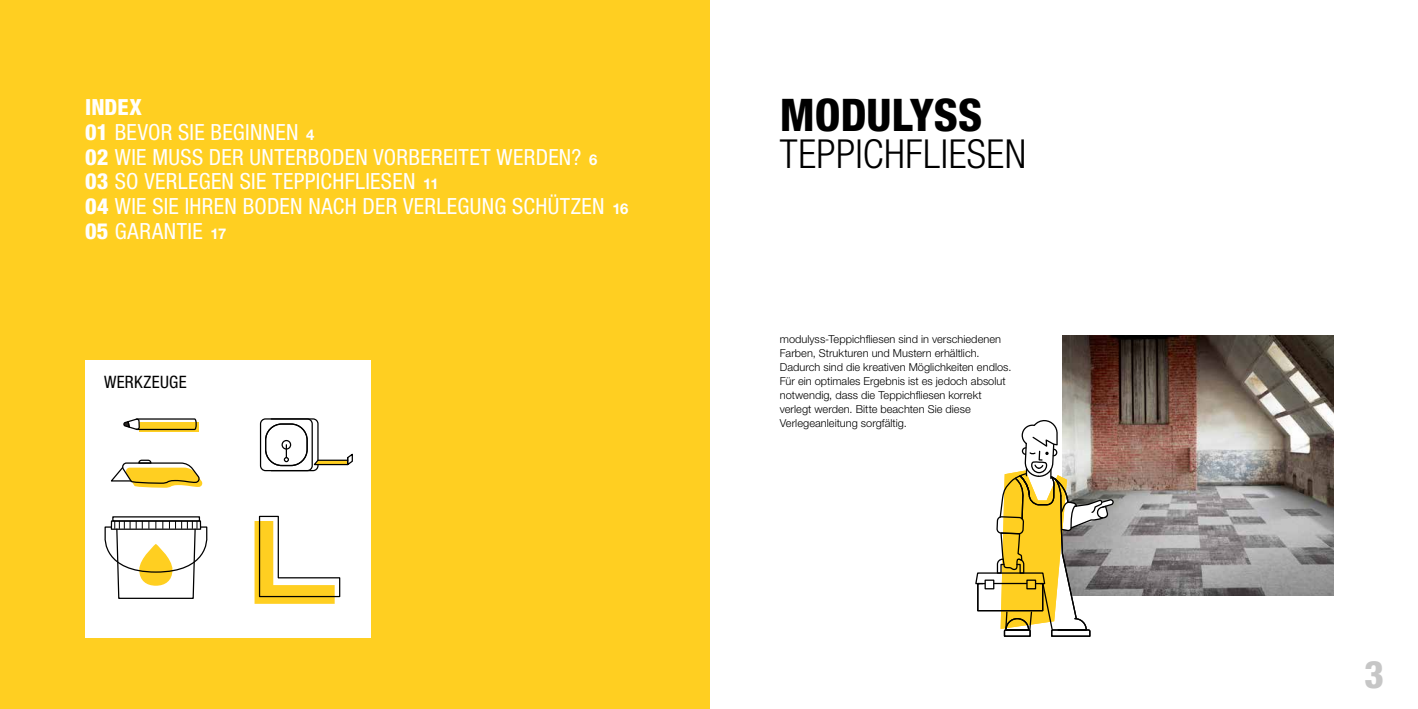
<style>
.page{position:relative;width:1418px;height:709px;background:#fff}
.page>*{position:absolute;margin:0;border:0;box-sizing:border-box;transform-origin:0 0}
.t1{font:800 condensed 45px "Helvetica Neue LT Std";color:#000}
.t2{font:300 condensed 40px "Helvetica Neue LT Std";letter-spacing:.01em;color:#000}
.t3{font:800 condensed 38px "Helvetica Neue LT Std";color:#c6c6c6}
.t4{font:condensed 22.3px/24.8px "Helvetica Neue LT Std";letter-spacing:.015em;color:#fff}
.t5{font:condensed 17.1px "Helvetica Neue LT Std";letter-spacing:.02em;color:#000}
.t6{font:300 11px/14px "Helvetica Neue LT Std";letter-spacing:.005em;color:#000}
.s1{font-weight:800}
.s2{font-weight:700;font-stretch:normal;font-size:14.9px}
</style>
<div class="page">
<div style="left:0;top:0;width:709px;height:709px;background:#ffcf21"></div>
<div style="left:85px;top:361px;width:286px;height:277px;background:#fff"></div>
<div style="left:139px;top:421px;width:60px;height:10px;background:#ffcf21"></div>
<svg style="left:254px;top:515px;width:87px;height:89px"></svg>
<svg style="left:123px;top:418px;width:75px;height:13px"></svg>
<svg style="left:111px;top:459px;width:92px;height:29px"></svg>
<div style="left:260px;top:418px;width:53px;height:53px;border:1px solid #000;border-radius:5px"></div>
<div style="left:265px;top:423px;width:43px;height:43px;border:1px solid #000;border-radius:16px"></div>
<svg style="left:104px;top:521px;width:104px;height:78px"></svg>
<div style="left:112px;top:516px;width:88px;height:5px;border:1px solid #000"></div>
<svg style="left:270px;top:418px;width:83px;height:54px"></svg>
<img style="left:1062px;top:335px;width:271px;height:260px">
<svg style="left:975px;top:415px;width:139px;height:222px"></svg>
<h3 class="t4" style="left:85px;top:95px;width:545px"><span class="s1">INDEX<br>01</span> BEVOR SIE BEGINNEN <span class="s2">4<br></span><span class="s1">02</span> WIE MUSS DER UNTERBODEN VORBEREITET WERDEN? <span class="s2">6<br></span><span class="s1">03</span> SO VERLEGEN SIE TEPPICHFLIESEN <span class="s2">11<br></span><span class="s1">04</span> WIE SIE IHREN BODEN NACH DER VERLEGUNG SCHÜTZEN <span class="s2">16<br></span><span class="s1">05</span> GARANTIE <span class="s2">17</span></h3>
<h3 class="t5" style="left:104px;top:371px;width:84px">WERKZEUGE</h3>
<h1 class="t1" style="left:780px;top:87px;width:204px">MODULYSS</h1>
<h2 class="t2" style="left:780px;top:131px;width:248px">TEPPICHFLIESEN</h2>
<p class="t6" style="left:780px;top:332px;width:233px">modulyss-Teppichfliesen sind in verschiedenen Farben, Strukturen und Mustern erhältlich.<br>Dadurch sind die kreativen Möglichkeiten endlos.<br>Für ein optimales Ergebnis ist es jedoch absolut notwendig, dass die Teppichfliesen korrekt verlegt werden. Bitte beachten Sie diese Verlegeanleitung sorgfältig.</p>
<h3 class="t3" style="left:1364px;top:651px;width:21px">3</h3>
</div>
